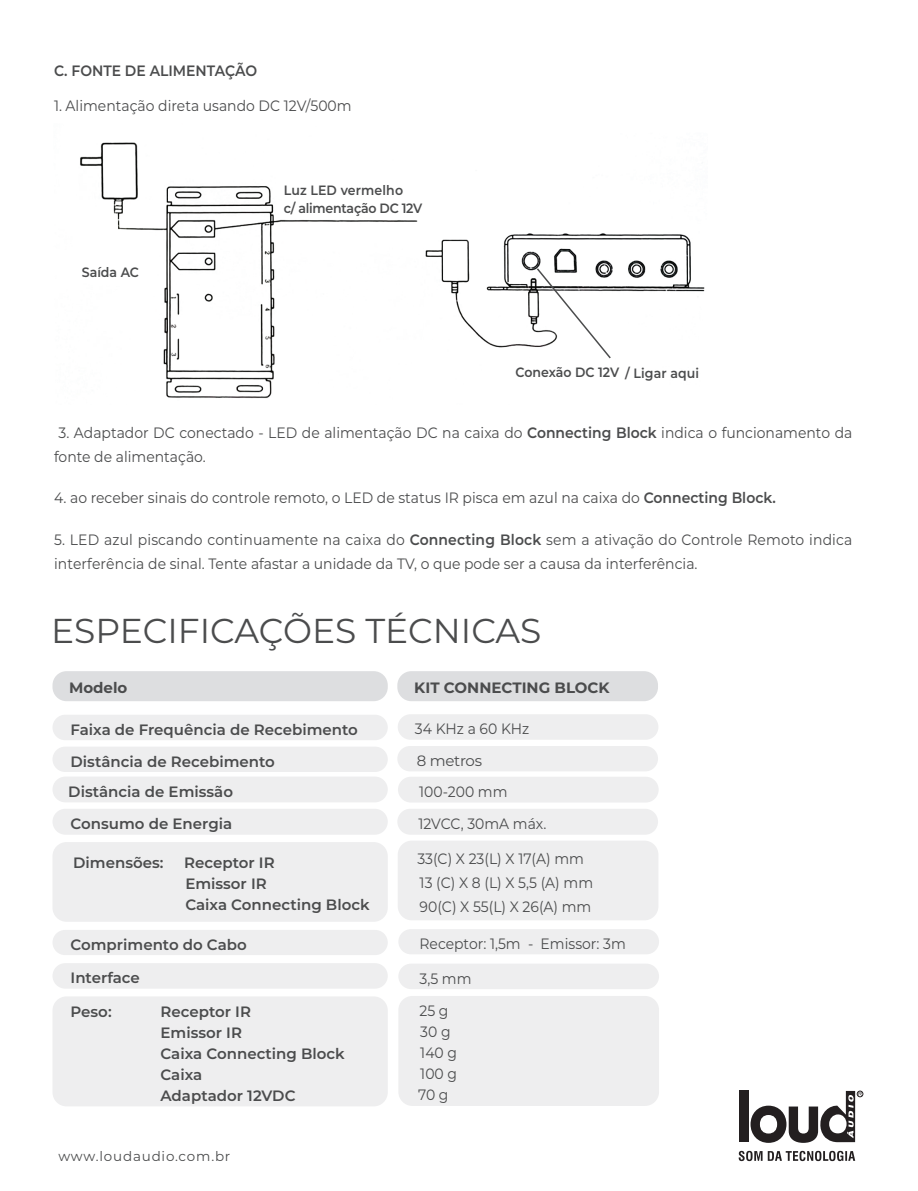
<style>
.page{position:relative;width:918px;height:1191px;background:#fff}
.page>*{position:absolute;margin:0;border:0;box-sizing:border-box;transform-origin:0 0}
.t1{font:34.5px "Montserrat";color:#4b4c4d}
.t2{font:15px/24px "Montserrat";color:#4b4c4d;scale:.93 1}
.t3{font:600 15px/21px "Montserrat";color:#4b4c4d}
.t4{font:700 15px "Montserrat";color:#4b4c4d}
.t5{font:600 15px "Montserrat";color:#4b4c4d;scale:.93 1}
.t6{font:15px "Montserrat";color:#4b4c4d}
.t7{font:600 13.5px/18px "Montserrat";color:#4b4c4d;scale:.93 1}
.t8{font:13.5px "Montserrat";letter-spacing:.06em;color:#4b4c4d}
.s1{font-weight:600}
</style>
<div class="page">
<img style="left:80px;top:142px;width:625px;height:256px">
<div style="left:397px;top:671px;width:261px;height:30px;background:#dddee0;border-radius:14px"></div>
<div style="left:397px;top:808px;width:261px;height:26px;background:#eeeeef;border-radius:13px"></div>
<div style="left:397px;top:746px;width:261px;height:25px;background:#eeeeef;border-radius:13px"></div>
<div style="left:53px;top:671px;width:335px;height:30px;background:#dddee0;border-radius:14px"></div>
<div style="left:52px;top:808px;width:336px;height:26px;background:#eeeeef;border-radius:13px"></div>
<div style="left:52px;top:746px;width:336px;height:26px;background:#eeeeef;border-radius:13px"></div>
<div style="left:52px;top:714px;width:336px;height:26px;background:#eeeeef;border-radius:13px"></div>
<div style="left:52px;top:776px;width:336px;height:26px;background:#eeeeef;border-radius:13px"></div>
<div style="left:52px;top:963px;width:336px;height:25px;background:#eeeeef;border-radius:13px"></div>
<div style="left:52px;top:930px;width:336px;height:25px;background:#eeeeef;border-radius:13px"></div>
<div style="left:398px;top:714px;width:260px;height:25px;background:#eeeeef;border-radius:13px"></div>
<div style="left:398px;top:776px;width:261px;height:26px;background:#eeeeef;border-radius:13px"></div>
<div style="left:398px;top:963px;width:261px;height:26px;background:#eeeeef;border-radius:13px"></div>
<div style="left:398px;top:929px;width:261px;height:25px;background:#eeeeef;border-radius:13px"></div>
<div style="left:53px;top:842px;width:335px;height:79px;background:#eeeeef;border-radius:14px"></div>
<div style="left:398px;top:840px;width:260px;height:80px;background:#eeeeef;border-radius:14px"></div>
<div style="left:53px;top:996px;width:335px;height:110px;background:#eeeeef;border-radius:14px"></div>
<div style="left:398px;top:996px;width:261px;height:110px;background:#eeeeef;border-radius:14px"></div>
<div style="left:739px;top:1091px;width:9px;height:51px;background:#231f20"></div>
<svg style="left:739px;top:1150px;width:116px;height:11px"></svg>
<div style="left:857px;top:1090px;width:6px;height:7px;border:1px solid #231f20;border-radius:50%"></div>
<svg style="left:751px;top:1091px;width:111px;height:51px"></svg>
<svg style="left:535px;top:267px;width:77px;height:93px"></svg>
<p class="t5" style="left:54px;top:60px;width:220px">C. FONTE DE ALIMENTAÇÃO</p>
<p class="t2" style="left:54px;top:93px;width:322px">1. Alimentação direta usando DC 12V/500m</p>
<p class="t7" style="left:82px;top:263px;width:63px">Saída AC</p>
<p class="t7" style="left:284px;top:180px;width:150px">Luz LED vermelho<br>c/ alimentação DC 12V</p>
<p class="t7" style="left:516px;top:363px;width:199px">Conexão DC 12V / Ligar aqui</p>
<p class="t2" style="left:54px;top:420px;width:860px;text-indent:5px">3. Adaptador DC conectado - LED de alimentação DC na caixa do <span class="s1">Connecting Block</span> indica o funcionamento da fonte de alimentação.</p>
<p class="t2" style="left:54px;top:485px;width:778px">4. ao receber sinais do controle remoto, o LED de status IR pisca em azul na caixa do <span class="s1">Connecting Block.</span></p>
<p class="t2" style="left:54px;top:527px;width:860px">5. LED azul piscando continuamente na caixa do <span class="s1">Connecting Block</span> sem a ativação do Controle Remoto indica interferência de sinal. Tente afastar a unidade da TV, o que pode ser a causa da interferência.</p>
<h1 class="t1" style="left:51px;top:607px;width:492px">ESPECIFICAÇÕES TÉCNICAS</h1>
<p class="t4" style="left:414px;top:677px;width:197px">KIT CONNECTING BLOCK</p>
<p class="t4" style="left:69px;top:677px;width:60px">Modelo</p>
<p class="t3" style="left:71px;top:718px;width:289px">Faixa de Frequência de Recebimento</p>
<p class="t2" style="left:415px;top:716px;width:125px">34 KHz a 60 KHz</p>
<p class="t3" style="left:71px;top:750px;width:206px">Distância de Recebimento</p>
<p class="t6" style="left:417px;top:750px;width:67px">8 metros</p>
<p class="t3" style="left:68px;top:780px;width:166px">Distância de Emissão</p>
<p class="t2" style="left:419px;top:779px;width:97px">100-200 mm</p>
<p class="t3" style="left:71px;top:812px;width:163px">Consumo de Energia</p>
<p class="t2" style="left:418px;top:811px;width:139px">12VCC, 30mA máx.</p>
<p class="t3" style="left:73px;top:851px;width:92px">Dimensões:</p>
<p class="t3" style="left:184px;top:851px;width:187px">Receptor IR<br>Emissor IR<br>Caixa Connecting Block</p>
<p class="t2" style="left:417px;top:846px;width:190px">33(C) X 23(L) X 17(A) mm<br>13 (C) X 8 (L) X 5,5 (A) mm<br>90(C) X 55(L) X 26(A) mm</p>
<p class="t3" style="left:71px;top:933px;width:178px">Comprimento do Cabo</p>
<p class="t3" style="left:71px;top:966px;width:71px">Interface</p>
<p class="t2" style="left:420px;top:931px;width:223px">Receptor: 1,5m - Emissor: 3m</p>
<p class="t2" style="left:420px;top:965px;width:57px">3,5 mm</p>
<p class="t3" style="left:71px;top:1000px;width:43px">Peso:</p>
<p class="t3" style="left:160px;top:1000px;width:186px">Receptor IR<br>Emissor IR<br>Caixa Connecting Block<br>Caixa<br>Adaptador 12VDC</p>
<p class="t2" style="left:418px;top:999px;width:43px;line-height:21px">25 g<br>30 g<br>140 g<br>100 g<br>70 g</p>
<p class="t8" style="left:58px;top:1146px;width:174px">www.loudaudio.com.br</p>
</div>
